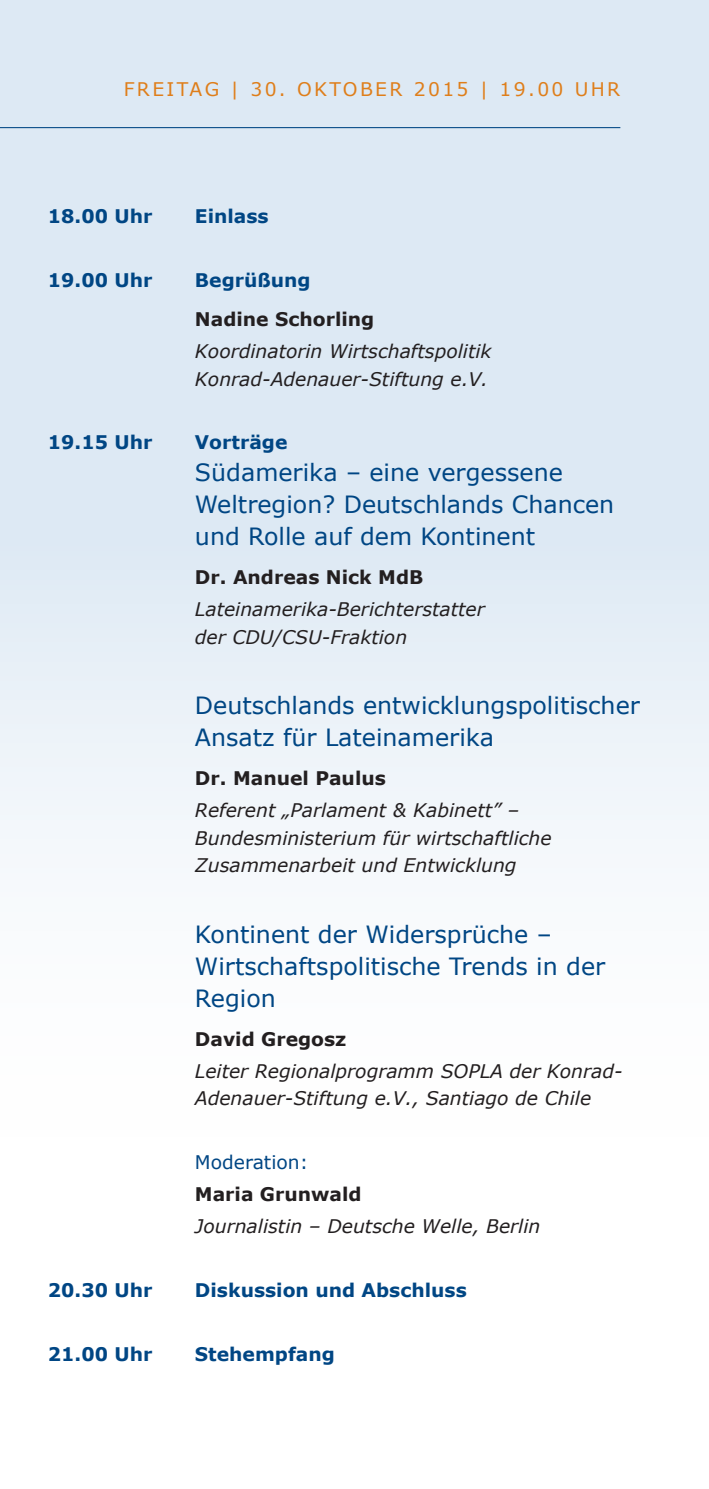
<style>
.page{position:relative;width:709px;height:1489px;background:#fff}
.page>*{position:absolute;margin:0;border:0;box-sizing:border-box;transform-origin:0 0}
.t1{font:23.75px/32px "Verdana";color:#004684}
.t2{font:italic 18.75px/27.5px "Verdana";color:#231f20}
.t3{font:700 18.75px "Verdana";color:#004684}
.t4{font:700 18.75px "Verdana";color:#231f20}
.t5{font:18.75px "Verdana";letter-spacing:.125em;color:#df7e1a}
.t6{font:18.75px "Verdana";color:#004684}
</style>
<div class="page">
<div style="left:0;top:0;width:709px;height:1204px;background:linear-gradient(to bottom,#d3e3f1,#fff)"></div>
<hr style="left:0;top:127px;width:620px;height:1px;background:#004684">
<p class="t5" style="left:124px;top:77px;width:493px">Freitag | 30. Oktober 2015 | 19.00 U hr</p>
<p class="t3" style="left:48px;top:205px;width:106px">18.00 Uhr</p>
<p class="t3" style="left:195px;top:204px;width:75px">Einlass</p>
<p class="t3" style="left:48px;top:268px;width:106px">19.00 Uhr</p>
<p class="t3" style="left:195px;top:268px;width:117px">Begrüßung</p>
<p class="t4" style="left:195px;top:307px;width:181px">Nadine Schorling</p>
<p class="t2" style="left:195px;top:337px;width:298px">Koordinatorin Wirtschaftspolitik<br>Konrad-Adenauer-Stiftung e.V.</p>
<p class="t3" style="left:48px;top:430px;width:106px">19.15 Uhr</p>
<p class="t3" style="left:195px;top:430px;width:94px">Vorträge</p>
<p class="t1" style="left:195px;top:456px;width:421px">Südamerika – eine vergessene<br>Weltregion? Deutschlands Chancen und Rolle auf dem Kontinent</p>
<p class="t4" style="left:195px;top:565px;width:230px">Dr. Andreas N ick MdB</p>
<p class="t2" style="left:195px;top:595px;width:291px">Lateinamerika-Berichterstatter der CDU/CSU-Fraktion</p>
<p class="t1" style="left:195px;top:689px;width:446px">Deutschlands entwicklungspolitischer<br>Ansatz für Lateinamerika</p>
<p class="t4" style="left:195px;top:766px;width:192px">Dr. Manuel Paulus</p>
<p class="t2" style="left:195px;top:796px;width:358px">Referent „Parlament &amp; Kabinett” –<br>Bundesministerium für wirtschaftliche<br>Zusammenarbeit und Entwicklung</p>
<p class="t1" style="left:195px;top:917px;width:412px">Kontinent der Widersprüche –<br>Wirtschaftspolitische Trends in der<br>Region</p>
<p class="t4" style="left:195px;top:1027px;width:153px">David Gregosz</p>
<p class="t2" style="left:195px;top:1056px;width:429px">Leiter Regionalprogramm SOPLA der Konrad-<br>Adenauer-Stiftung e.V., Santiago de Chile</p>
<p class="t6" style="left:195px;top:1150px;width:115px">Moderation:</p>
<p class="t4" style="left:195px;top:1182px;width:168px">Maria Grunwald</p>
<p class="t2" style="left:195px;top:1211px;width:347px">Journalistin – Deutsche Welle, Berlin</p>
<p class="t3" style="left:48px;top:1277px;width:106px">20.30 Uhr</p>
<p class="t3" style="left:195px;top:1277px;width:273px">Diskussion und Abschluss</p>
<p class="t3" style="left:48px;top:1341px;width:106px">21.00 Uhr</p>
<p class="t3" style="left:195px;top:1341px;width:141px">Stehempfang</p>
</div>
